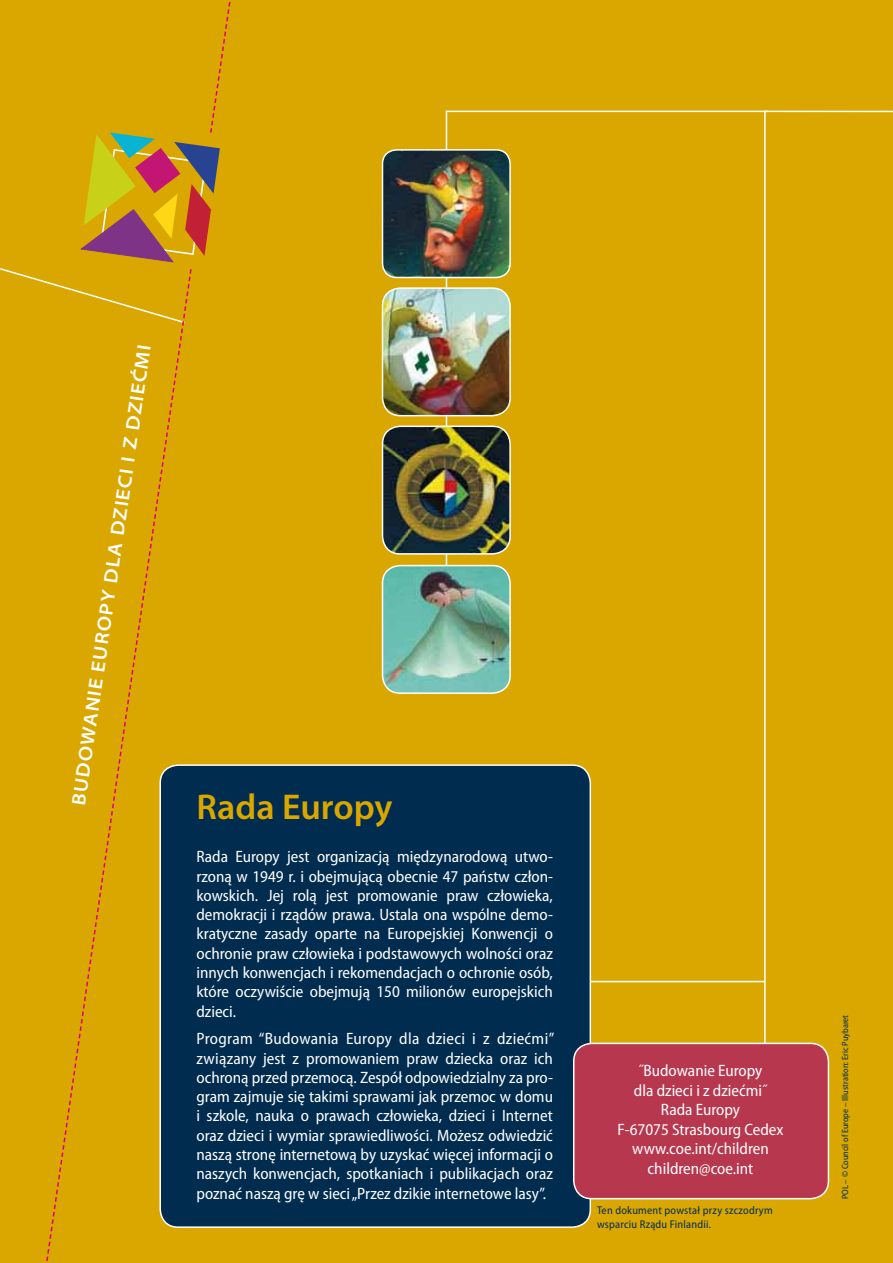
<style>
.page{position:relative;width:893px;height:1263px;background:#d9a700}
.page>*{position:absolute;margin:0;border:0;box-sizing:border-box;transform-origin:0 0}
.t1{font:600 36px "Myriad Pro";color:#d9a700}
.t2{font:600 semi-expanded 19.5px "Myriad Pro";color:#fff}
.t3{font:semi-condensed 16.5px/19.2px "Myriad Pro";color:#fff;text-align:justify}
.t4{font:semi-condensed 11.25px/13.5px "Myriad Pro";letter-spacing:.02em;color:#002c4f}
.t5{font:semi-condensed 9px "Myriad Pro";color:#002c4f}
</style>
<div class="page">
<svg style="left:445px;top:110px;width:318px;height:469px"></svg>
<hr style="left:572px;top:981px;width:192px;height:1px;background:#fff">
<div style="left:160px;top:765px;width:430px;height:462px;background:#002c4f;border-radius:18px"></div>
<svg style="left:763px;top:110px;width:130px;height:1090px"></svg>
<div style="left:574px;top:1043px;width:254px;height:156px;background:#b7374e;border-radius:18px"></div>
<div style="left:573px;top:1043px;width:256px;height:156px;border:2px solid #fff;border-radius:18px"></div>
<svg style="left:46px;top:2px;width:192px;height:1259px"></svg>
<svg style="left:0;top:132px;width:220px;height:192px"></svg>
<img style="left:382px;top:150px;width:128px;height:127px">
<div style="left:382px;top:149px;width:129px;height:129px;border:2px solid #fff;border-radius:14px"></div>
<img style="left:382px;top:288px;width:128px;height:128px">
<div style="left:382px;top:287px;width:129px;height:129px;border:2px solid #fff;border-radius:18px"></div>
<img style="left:382px;top:566px;width:128px;height:127px">
<div style="left:382px;top:565px;width:129px;height:129px;border:2px solid #fff;border-radius:18px"></div>
<img style="left:382px;top:426px;width:128px;height:128px">
<div style="left:382px;top:426px;width:129px;height:129px;border:2px solid #fff;border-radius:18px"></div>
<p class="t2" style="left:67px;top:804px;width:467px;rotate:-82deg">BUDOWANIE EUROPY DLA DZIECI I Z DZIEĆMI</p>
<h1 class="t1" style="left:196px;top:787px;width:198px">Rada Europy</h1>
<p class="t3" style="left:196px;top:847px;width:358px">Rada Europy jest organizacją międzynarodową utwo&shy;rzoną w 1949 r. i obejmującą obecnie 47 państw człon&shy;kowskich. Jej rolą jest promowanie praw człowieka, demokracji i rządów prawa. Ustala ona wspólne demo&shy;kratyczne zasady oparte na Europejskiej Konwencji o ochronie praw człowieka i podstawowych wolności oraz innych konwencjach i rekomendacjach o ochronie osób, które oczywiście obejmują 150 milionów europejskich dzieci.</p>
<p class="t3" style="left:196px;top:1029px;width:359px">Program “Budowania Europy dla dzieci i z dziećmi” związany jest z promowaniem praw dziecka oraz ich ochroną przed przemocą. Zespół odpowiedzialny za pro&shy;gram zajmuje się takimi sprawami jak przemoc w domu i szkole, nauka o prawach człowieka, dzieci i Internet oraz dzieci i wymiar sprawiedliwości. Możesz odwiedzić naszą stronę internetową by uzyskać więcej informacji o naszych konwencjach, spotkaniach i publikacjach oraz poznać naszą grę w sieci „Przez dzikie internetowe lasy”.</p>
<p class="t3" style="left:617px;top:1060px;width:168px;text-align:center">˝Budowanie Europy<br>dla dzieci i z dziećmi˝<br>Rada Europy<br>F-67075 Strasbourg Cedex www.coe.int/children children@coe.int</p>
<p class="t4" style="left:597px;top:1204px;width:177px">Ten dokument powstał przy szczodrym wsparciu Rządu Finlandii.</p>
<p class="t5" style="left:839px;top:1199px;width:186px;rotate:-90deg">POL – © Council of Europe – Illustration: Eric Puybaret</p>
</div>
